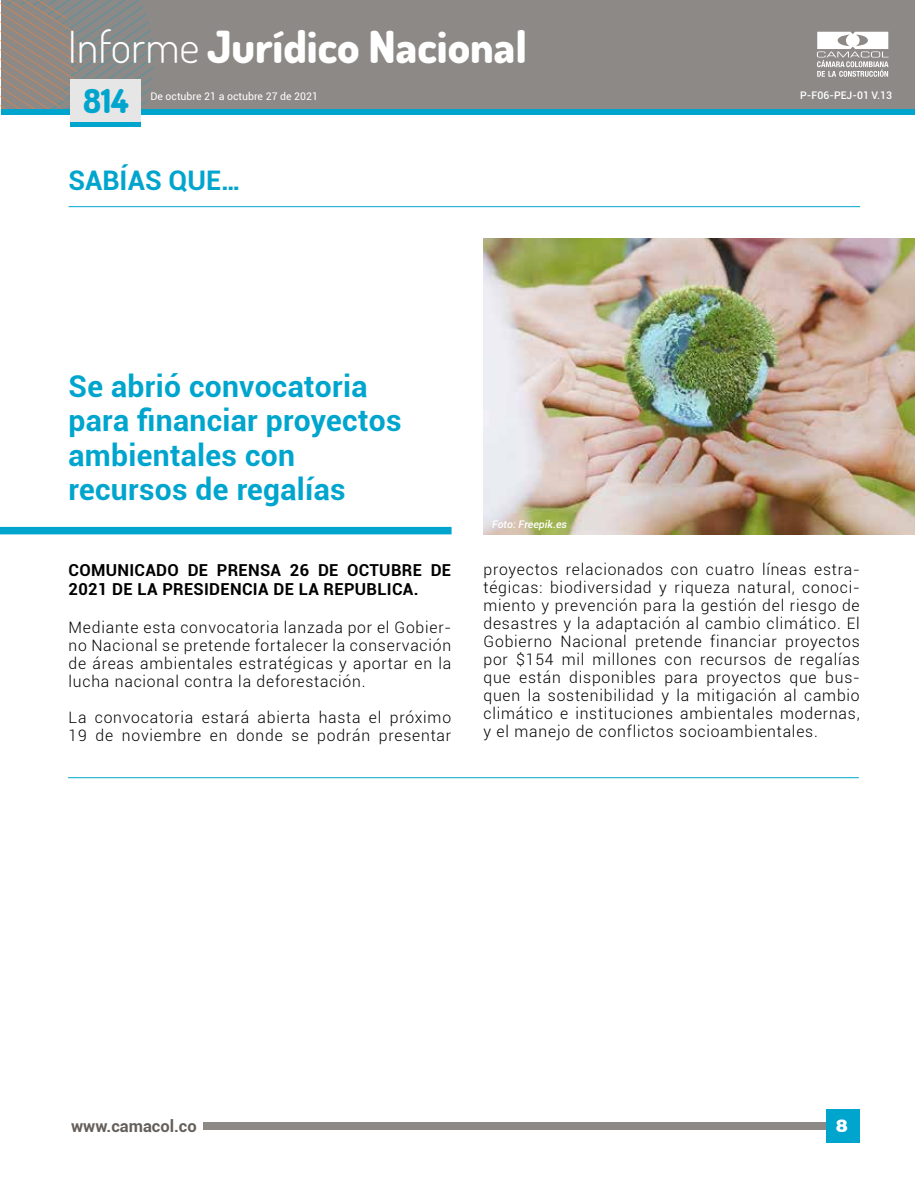
<style>
.page{position:relative;width:915px;height:1191px;background:#fff}
.page>*{position:absolute;margin:0;border:0;box-sizing:border-box;transform-origin:0 0}
.t1{font:800 44.25px "Dosis";color:#fff}
.t2{font:800 33px "Dosis";color:#00a5ce}
.t3{font:700 30px/34.5px "Roboto";letter-spacing:.01em;color:#00a5ce}
.t4{font:700 27px "Roboto";color:#00a5ce}
.t5{font:900 19.5px "Roboto";color:#fff}
.t6{font:900 19.5px "Helvetica";color:#fff}
.t7{font:700 16.5px/19.5px "Roboto";letter-spacing:.02em;color:#000}
.t8{font:700 16.5px "Roboto";color:#66605c}
.t9{font:300 15.75px/18px "Roboto";letter-spacing:.05em;color:#000;text-align:justify}
.t10{font:10.5px "Roboto";color:#fff}
.t11{font:500 10.5px "Roboto";color:#fff}
.t12{font:italic 500 10.5px "Roboto";color:#fff}
.s1{font-weight:300}
</style>
<div class="page">
<div style="left:203px;top:1122px;width:655px;height:7px;background:#8c8986"></div>
<div style="left:825px;top:1109px;width:33px;height:34px;background:#00a5ce"></div>
<div style="left:1px;top:0;width:913px;height:108px;background:#8c8986"></div>
<div style="left:1px;top:109px;width:913px;height:5px;background:#00a5ce"></div>
<svg style="left:1px;top:0;width:158px;height:109px"></svg>
<svg style="left:816px;top:32px;width:72px;height:45px"></svg>
<div style="left:70px;top:122px;width:70px;height:5px;background:#00a5ce"></div>
<div style="left:70px;top:79px;width:70px;height:43px;background:#e7e6e6"></div>
<img style="left:483px;top:239px;width:431px;height:295px">
<div style="left:0;top:527px;width:451px;height:7px;background:#00a5ce"></div>
<hr style="left:68px;top:206px;width:791px;height:1px;background:#00a5ce">
<hr style="left:68px;top:777px;width:790px;height:1px;background:#00a5ce">
<h1 class="t1" style="left:68px;top:18px;width:460px"><span class="s1">Informe</span> Jurídico Nacional</h1>
<h2 class="t2" style="left:83px;top:80px;width:47px">814</h2>
<p class="t10" style="left:150px;top:89px;width:169px">De octubre 21 a octubre 27 de 2021</p>
<h3 class="t4" style="left:68px;top:162px;width:174px">Sabías que…</h3>
<h3 class="t3" style="left:68px;top:368px;width:334px">Se abrió convocatoria para financiar proyectos ambientales con recursos de regalías</h3>
<p class="t12" style="left:492px;top:517px;width:76px">Foto: Freepik.es</p>
<p class="t11" style="left:800px;top:87px;width:93px">P-F06-PEJ-01 V.13</p>
<p class="t7" style="left:68px;top:559px;width:382px">Comunicado de prensa 26 de octubre de<br>2021 de la Presi dencia de la Rep</p>
<p class="t7" style="left:355px;top:579px;width:65px">ublica.</p>
<p class="t9" style="left:68px;top:617px;width:384px">Mediante esta convocatoria lanzada por el Gobier&shy;no Nacional se pretende fortalecer la conservación de áreas ambientales estratégicas y aportar en la lucha nacional contra la deforestación.</p>
<p class="t9" style="left:68px;top:707px;width:384px">La convocatoria estará abierta hasta el próximo<br>19 de noviembre en donde se podrán presentar</p>
<p class="t9" style="left:483px;top:560px;width:377px">proyectos relacionados con cuatro líneas estra&shy;tégicas: biodiversidad y riqueza natural, conoci&shy;miento y prevención para la gestión del riesgo de desastres y la adaptación al cambio climático. El Gobierno Nacional pretende financiar proyectos por $154 mil millones con recursos de regalías que están disponibles para proyectos que bus&shy;quen la sostenibilidad y la mitigación al cambio climático e instituciones ambientales modernas, y el manejo de conflictos socioambientales.</p>
<p class="t8" style="left:71px;top:1114px;width:127px">www.camacol.co</p>
<p class="t5" style="left:836px;top:1114px;width:13px">1</p>
<p class="t6" style="left:836px;top:1118px;width:13px">8</p>
</div>
